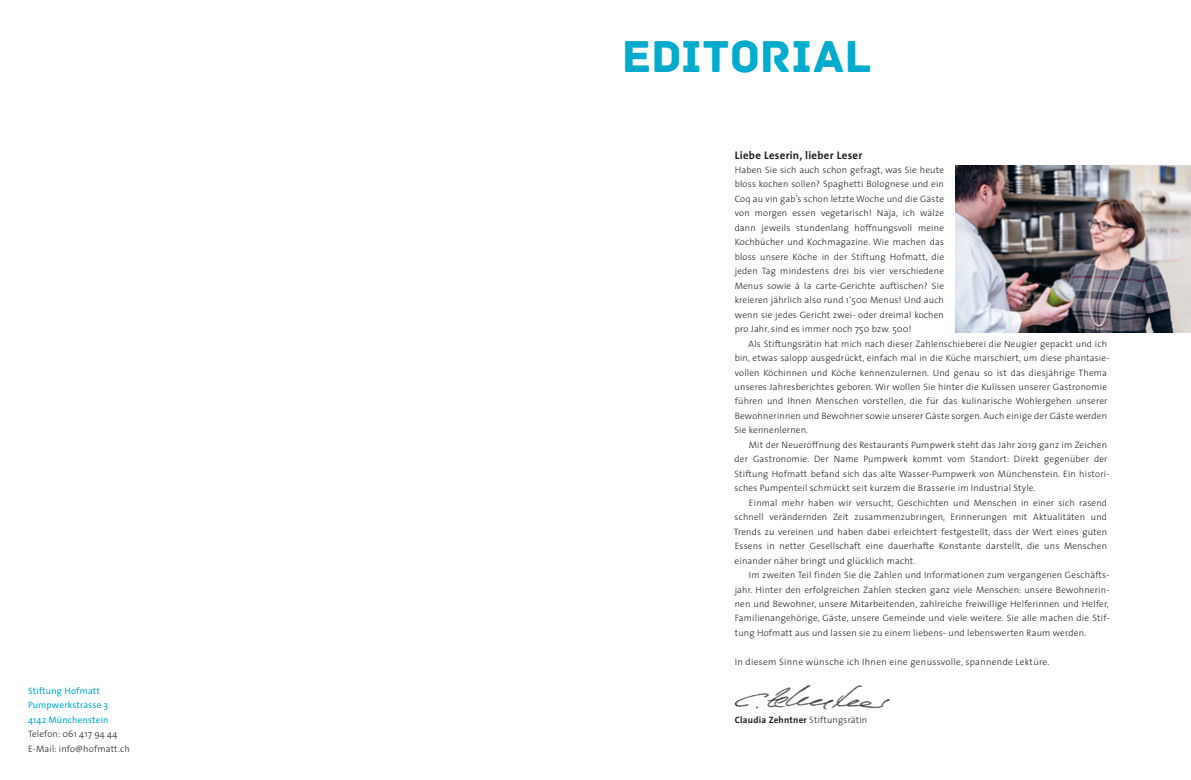
<style>
.page{position:relative;width:1191px;height:780px;background:#fff}
.page>*{position:absolute;margin:0;border:0;box-sizing:border-box;transform-origin:0 0}
.t1{font:47px "Archive";letter-spacing:.005em;color:#00abcd}
.t2{font:700 11px "The Sans";letter-spacing:.025em;color:#231f20}
.t3{font:300 9.2px/14.5px "The Sans";letter-spacing:.02em;color:#231f20}
.t4{font:9.2px/14.5px "The Sans";letter-spacing:.02em;color:#00abcd}
.t5{font:700 9.2px "The Sans";letter-spacing:.02em;color:#231f20}
.s1{font-weight:300}
</style>
<div class="page">
<img style="left:734px;top:685px;width:156px;height:25px">
<img style="left:955px;top:166px;width:236px;height:166px">
<p class="t4" style="left:28px;top:683px;width:82px">Stiftung Hofmatt<br>Pumpwerkstrasse 3<br>4142 Münchenstein</p>
<p class="t3" style="left:28px;top:726px;width:103px">Telefon: 061 417 94 44<br>E-Mail: info@hofmatt.ch</p>
<h1 class="t1" style="left:622px;top:28px;width:251px">EDITORIAL</h1>
<p class="t2" style="left:735px;top:146px;width:129px">Liebe Leserin, lieber Leser</p>
<p class="t3" style="left:734px;top:162px;width:211px;text-align:justify">Haben Sie sich auch schon gefragt, was Sie heute bloss kochen sollen? Spaghetti Bolognese und ein Coq au vin gab’s schon letzte Woche und die Gäste von morgen essen vegetarisch! Naja, ich wälze dann jeweils stundenlang hoffnungsvoll meine Kochbücher und Kochmagazine. Wie machen das bloss unsere Köche in der Stiftung Hofmatt, die jeden Tag mindestens drei bis vier verschiedene Menus sowie à la carte-Gerichte auftischen? Sie kreieren jährlich also rund 1‘500 Menus! Und auch wenn sie jedes Gericht zwei- oder dreimal kochen pro Jahr, sind es immer noch 750 bzw. 500!</p>
<p class="t3" style="left:734px;top:336px;width:376px;text-indent:14px">Als Stiftungsrätin hat mich nach dieser Zahlenschieberei die Neugier gepackt und ich bin, etwas salopp ausgedrückt, einfach mal in die Küche marschiert, um diese phantasie&shy;vollen Köchinnen und Köche kennenzulernen. Und genau so ist das diesjährige Thema unseres Jahresberichtes geboren. Wir wollen Sie hinter die Kulissen unserer Gastronomie führen und Ihnen Menschen vorstellen, die für das kulinarische Wohlergehen unserer Bewohnerinnen und Bewohner sowie unserer Gäste sorgen. Auch einige der Gäste werden Sie kennenlernen.</p>
<p class="t3" style="left:734px;top:437px;width:376px;text-indent:14px">Mit der Neueröffnung des Restaurants Pumpwerk steht das Jahr 2019 ganz im Zeichen der Gastronomie. Der Name Pumpwerk kommt vom Standort: Direkt gegenüber der Stiftung Hofmatt befand sich das alte Wasser-Pumpwerk von Münchenstein. Ein histori&shy;sches Pumpenteil schmückt seit kurzem die Brasserie im Industrial Style.</p>
<p class="t3" style="left:734px;top:495px;width:375px;text-align:justify;text-indent:15px">Einmal mehr haben wir versucht, Geschichten und Menschen in einer sich rasend schnell verändernden Zeit zusammenzubringen, Erinnerungen mit Aktualitäten und Trends zu vereinen und haben dabei erleichtert festgestellt, dass der Wert eines guten Essens in netter Gesellschaft eine dauerhafte Konstante darstellt, die uns Menschen einander näher bringt und glücklich macht.</p>
<p class="t3" style="left:734px;top:567px;width:376px;text-align:justify;text-indent:14px">Im zweiten Teil finden Sie die Zahlen und Informationen zum vergangenen Geschäfts&shy;jahr. Hinter den erfolgreichen Zahlen stecken ganz viele Menschen: unsere Bewohnerin&shy;nen und Bewohner, unsere Mitarbeitenden, zahlreiche freiwillige Helferinnen und Helfer, Familienangehörige, Gäste, unsere Gemeinde und viele weitere. Sie alle machen die Stif&shy;tung Hofmatt aus und lassen sie zu einem liebens- und lebenswerten Raum werden.</p>
<p class="t3" style="left:734px;top:654px;width:316px">In diesem Sinne wünsche ich Ihnen eine genussvolle, spannende Lektüre.</p>
<p class="t5" style="left:735px;top:711px;width:134px">Claudia Zehntner <span class="s1">Stiftungsrätin</span></p>
</div>
